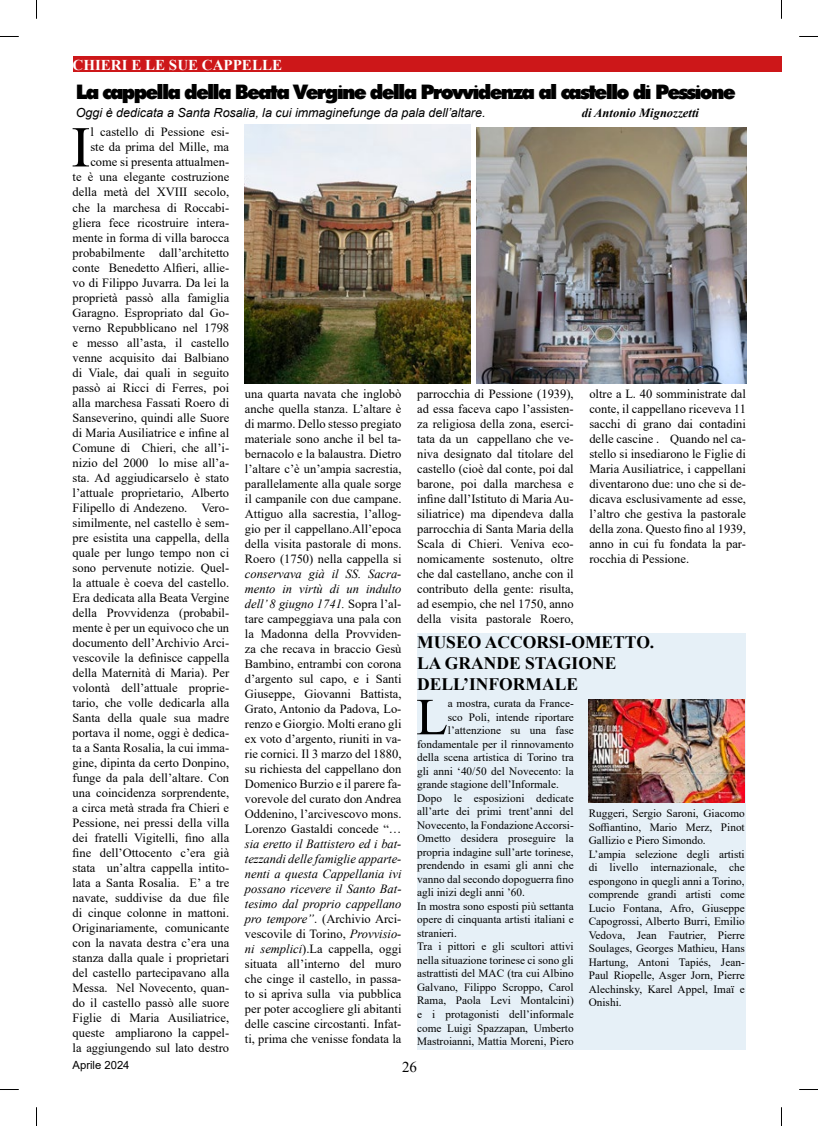
<style>
.page{position:relative;width:818px;height:1126px;background:#fff}
.page>*{position:absolute;margin:0;border:0;box-sizing:border-box;transform-origin:0 0}
.t1{font:57.75px "Times New Roman";color:#000}
.t2{font:52px "Times New Roman";color:#000}
.t3{font:900 20px "Futura";letter-spacing:-.09em;color:#000}
.t4{font:700 17.5px/21px "Times New Roman";color:#000}
.t5{font:700 15px "Times New Roman";color:#fff}
.t6{font:15px "Times New Roman";color:#000}
.t7{font:12.5px/15px "Times New Roman";color:#000;text-align:justify}
.t8{font:italic 12.5px "Arial";color:#000}
.t9{font:italic 700 12.5px "Times New Roman";color:#000}
.t10{font:11.25px/13.5px "Times New Roman";color:#000}
.t11{font:11.25px "Arial";color:#000}
.s1{font-style:italic}
</style>
<div class="page">
<div style="left:417px;top:633px;width:328px;height:416px;background:#e6f0f7"></div>
<div style="left:73px;top:56px;width:708px;height:16px;background:#cd1719"></div>
<img style="left:476px;top:128px;width:269px;height:255px">
<img style="left:245px;top:125px;width:225px;height:258px">
<img style="left:588px;top:699px;width:156px;height:103px">
<svg style="left:0;top:36px;width:19px;height:1px"></svg>
<svg style="left:799px;top:36px;width:18px;height:1px"></svg>
<svg style="left:0;top:1089px;width:19px;height:1px"></svg>
<svg style="left:799px;top:1089px;width:18px;height:1px"></svg>
<svg style="left:36px;top:0;width:1px;height:19px"></svg>
<svg style="left:36px;top:1107px;width:1px;height:18px"></svg>
<p class="t5" style="left:73px;top:54px;width:211px">CHIERI E LE SUE CAPPELLE</p>
<h3 class="t3" style="left:76px;top:78px;width:661px">La cappella della Beata Vergine della Provvidenza al castello di Pessione</h3>
<p class="t8" style="left:76px;top:104px;width:411px">Oggi è dedicata a Santa Rosalia, la cui immaginefunge da pala dell’altare.</p>
<p class="t9" style="left:581px;top:104px;width:118px">di Antonio Mignozzetti</p>
<p class="t7" style="left:73px;top:124px;width:158px;text-align:right">l castello di Pessione esi-<br>ste da prima del Mille, ma come si presenta attualmen-<br>te è una elegante costruzione della metà del XVIII secolo, che la marchesa di Roccabi&shy;gliera fece ricostruire intera&shy;mente in forma di villa barocca probabilmente dall’architetto conte Benedetto Alfieri, allie&shy;vo di Filippo Juvarra. Da lei la proprietà passò alla famiglia<br>Garagno. Espropriato dal Go&shy;verno Repubblicano nel 1798 e messo all’asta, il castello venne acquisito dai Balbiano di Viale, dai quali in seguito passò ai Ricci di Ferres, poi alla marchesa Fassati Roero di<br>Sanseverino, quindi alle Suore di Maria Ausiliatrice e infine al<br>Comune di Chieri, che all’i&shy;nizio del 2000 lo mise all’a&shy;sta. Ad aggiudicarselo è stato l’attuale proprietario, Alberto<br>Filipello di Andezeno. Vero&shy;similmente, nel castello è sem&shy;pre esistita una cappella, della quale per lungo tempo non ci sono pervenute notizie. Quel&shy;la attuale è coeva del castello.<br>Era dedicata alla Beata Vergine della Provvidenza (probabil&shy;mente è per un equivoco che un documento dell’Archivio Arci&shy;vescovile la definisce cappella della Maternità di Maria). Per volontà dell’attuale proprie&shy;tario, che volle dedicarla alla<br>Santa della quale sua madre portava il nome, oggi è dedica&shy;ta a Santa Rosalia, la cui imma&shy;gine, dipinta da certo Donpino, funge da pala dell’altare. Con una coincidenza sorprendente, a circa metà strada fra Chieri e<br>Pessione, nei pressi della villa dei fratelli Vigitelli, fino alla fine dell’Ottocento c’era già stata un’altra cappella intito&shy;lata a Santa Rosalia. E’ a tre navate, suddivise da due file di cinque colonne in mattoni.<br>Originariamente, comunicante con la navata destra c’era una stanza dalla quale i proprietari del castello partecipavano alla<br>Messa. Nel Novecento, quan&shy;do il castello passò alle suore<br>Figlie di Maria Ausiliatrice, queste ampliarono la cappel&shy;la aggiungendo sul lato destro</p>
<h1 class="t1" style="left:71px;top:106px;width:21px">I</h1>
<p class="t11" style="left:73px;top:1057px;width:58px">Aprile 2024</p>
<p class="t7" style="left:245px;top:386px;width:158px">una quarta navata che inglobò anche quella stanza. L’altare è di marmo. Dello stesso pregiato materiale sono anche il bel ta&shy;bernacolo e la balaustra. Dietro l’altare c’è un’ampia sacrestia, parallelamente alla quale sorge il campanile con due campane.<br>Attiguo alla sacrestia, l’allog&shy;gio per il cappellano.All’epoca della visita pastorale di mons.<br>Roero (1750) nella cappella si</p>
<p class="t7" style="left:245px;top:566px;width:158px"><span class="s1">conservava già il SS. Sacra&shy;mento in virtù di un indulto dell’ 8 giugno 1741.</span> Sopra l’al&shy;tare campeggiava una pala con la Madonna della Provviden&shy;za che recava in braccio Gesù Bambino, entrambi con corona d’argento sul capo, e i Santi Giuseppe, Giovanni Battista, Grato, Antonio da Padova, Lo&shy;renzo e Giorgio. Molti erano gli ex voto d’argento, riuniti in va&shy;rie cornici. Il 3 marzo del 1880, su richiesta del cappellano don Domenico Burzio e il parere fa&shy;vorevole del curato don Andrea Oddenino, l’arcivescovo mons.<br>Lorenzo Gastaldi concede “…</p>
<p class="t7" style="left:245px;top:836px;width:158px"><span class="s1">sia eretto il Battistero ed i bat&shy;tezzandi delle famiglie apparte&shy;nenti a questa Cappellania ivi possano ricevere il Santo Bat&shy;tesimo dal proprio cappellano pro tempore”</span>. (Archivio Arci&shy;vescovile di Torino, <span class="s1">Provvisio&shy;ni semplici</span>).La cappella, oggi situata all’interno del muro che cinge il castello, in passa&shy;to si apriva sulla via pubblica per poter accogliere gli abitanti delle cascine circostanti. Infat&shy;ti, prima che venisse fondata la</p>
<p class="t7" style="left:417px;top:386px;width:158px">parrocchia di Pessione (1939), ad essa faceva capo l’assisten&shy;za religiosa della zona, eserci&shy;tata da un cappellano che ve&shy;niva designato dal titolare del castello (cioè dal conte, poi dal barone, poi dalla marchesa e infine dall’Istituto di Maria Au&shy;siliatrice) ma dipendeva dalla parrocchia di Santa Maria della Scala di Chieri. Veniva eco&shy;nomicamente sostenuto, oltre che dal castellano, anche con il contributo della gente: risulta, ad esempio, che nel 1750, anno della visita pastorale Roero,</p>
<p class="t7" style="left:589px;top:386px;width:158px">oltre a L. 40 somministrate dal conte, il cappellano riceveva 11 sacchi di grano dai contadini delle cascine . Quando nel ca&shy;stello si insediarono le Figlie di Maria Ausiliatrice, i cappellani diventarono due: uno che si de&shy;dicava esclusivamente ad esse, l’altro che gestiva la pastorale della zona. Questo fino al 1939, anno in cui fu fondata la par&shy;rocchia di Pessione.</p>
<h3 class="t4" style="left:417px;top:630px;width:238px">MUSEO ACCORSI-OMETTO.<br>LA GRANDE STAGIONE<br>DELL’INFORMALE</h3>
<h2 class="t2" style="left:416px;top:680px;width:33px">L</h2>
<p class="t10" style="left:447px;top:696px;width:127px">a mostra, curata da France-</p>
<p class="t10" style="left:447px;top:709px;width:127px">sco Poli, intende riportare</p>
<p class="t10" style="left:447px;top:723px;width:127px">l’attenzione su una fase</p>
<p class="t10" style="left:417px;top:736px;width:158px">fondamentale per il rinnovamento</p>
<p class="t10" style="left:417px;top:750px;width:158px">della scena artistica di Torino tra</p>
<p class="t10" style="left:417px;top:763px;width:158px">gli anni ‘40/50 del Novecento: la</p>
<p class="t10" style="left:417px;top:777px;width:143px">grande stagione dell’Informale.</p>
<p class="t10" style="left:417px;top:790px;width:158px">Dopo le esposizioni dedicate</p>
<p class="t10" style="left:417px;top:804px;width:158px">all’arte dei primi trent’anni del</p>
<p class="t10" style="left:417px;top:817px;width:158px">Novecento, la Fondazione Accorsi-</p>
<p class="t10" style="left:417px;top:831px;width:158px">Ometto desidera proseguire la</p>
<p class="t10" style="left:417px;top:844px;width:158px">propria indagine sull’arte torinese,</p>
<p class="t10" style="left:417px;top:858px;width:158px">prendendo in esami gli anni che</p>
<p class="t10" style="left:417px;top:871px;width:158px">vanno dal secondo dopoguerra fino</p>
<p class="t10" style="left:417px;top:885px;width:109px">agli inizi degli anni ’60.</p>
<p class="t10" style="left:417px;top:898px;width:158px">In mostra sono esposti più settanta</p>
<p class="t10" style="left:417px;top:912px;width:158px">opere di cinquanta artisti italiani e</p>
<p class="t10" style="left:417px;top:925px;width:41px">stranieri.</p>
<p class="t10" style="left:417px;top:939px;width:158px">Tra i pittori e gli scultori attivi</p>
<p class="t10" style="left:417px;top:952px;width:158px">nella situazione torinese ci sono gli</p>
<p class="t10" style="left:417px;top:966px;width:158px">astrattisti del MAC (tra cui Albino</p>
<p class="t10" style="left:417px;top:979px;width:158px">Galvano, Filippo Scroppo, Carol</p>
<p class="t10" style="left:417px;top:993px;width:158px">Rama, Paola Levi Montalcini)</p>
<p class="t10" style="left:417px;top:1006px;width:158px">e i protagonisti dell’informale</p>
<p class="t10" style="left:417px;top:1020px;width:158px">come Luigi Spazzapan, Umberto</p>
<p class="t10" style="left:417px;top:1033px;width:158px">Mastroianni, Mattia Moreni, Piero</p>
<p class="t10" style="left:588px;top:806px;width:157px">Ruggeri, Sergio Saroni, Giacomo<br>Soffiantino, Mario Merz, Pinot<br>Gallizio e Piero Simondo.<br>L’ampia selezione degli artisti di livello internazionale, che espongono in quegli anni a Torino, comprende grandi artisti come<br>Lucio Fontana, Afro, Giuseppe<br>Capogrossi, Alberto Burri, Emilio<br>Vedova, Jean Fautrier, Pierre<br>Soulages, Georges Mathieu, Hans<br>Hartung, Antoni Tapiés, Jean-<br>Paul Riopelle, Asger Jorn, Pierre<br>Alechinsky, Karel Appel, Imaï e<br>Onishi.</p>
<p class="t6" style="left:402px;top:1055px;width:16px">26</p>
</div>
